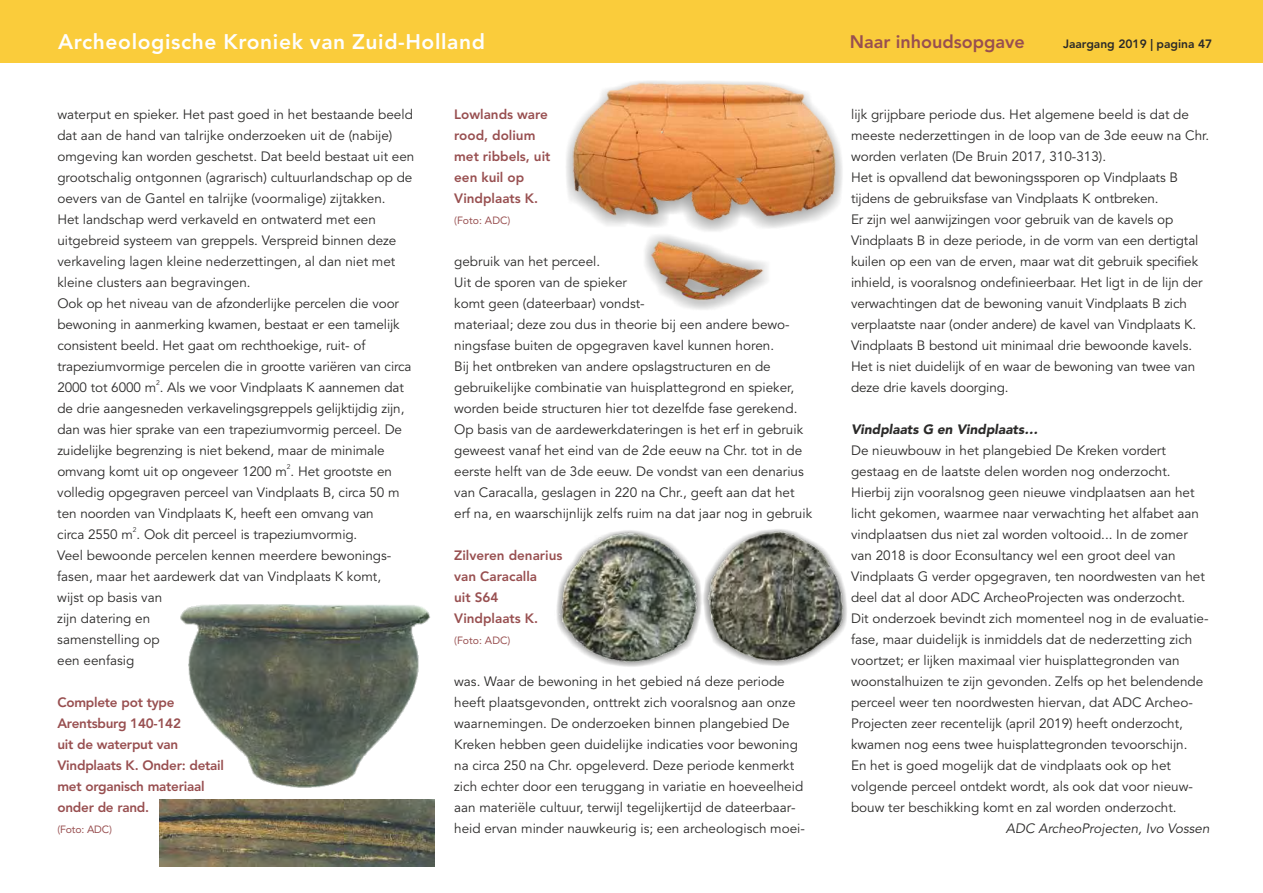
<style>
.page{position:relative;width:1263px;height:893px;background:#fff}
.page>*{position:absolute;margin:0;border:0;box-sizing:border-box;transform-origin:0 0}
.t1{font:800 21px "Avenir";letter-spacing:.03em;color:#fefefe}
.t2{font:800 18px "Avenir LT";color:#984f50}
.t3{font:13.5px/21px "Avenir LT";color:#2b2a29}
.t4{font:800 13.5px/21px "Avenir";letter-spacing:-.02em;color:#984f50}
.t5{font:800 13.5px/21px "Avenir";color:#984f50}
.t6{font:italic 13.5px "Avenir LT";color:#2b2a29}
.t7{font:italic 900 13.5px "Avenir LT Std";color:#2b2a29}
.t8{font:800 12px "Avenir";color:#2b2a29}
.t9{font:10.5px "Avenir";color:#984f50}
.t10{font:6.75px "Avenir LT";color:#2b2a29}
</style>
<div class="page">
<div style="left:0;top:0;width:1263px;height:62px;background:#facc3b"></div>
<img style="left:180px;top:604px;width:251px;height:184px">
<img style="left:159px;top:800px;width:275px;height:66px">
<div style="left:564px;top:80px;width:280px;height:234px;background:#939494;opacity:.98"></div>
<img style="left:572px;top:82px;width:264px;height:221px">
<div style="left:554px;top:523px;width:297px;height:147px;background:#727271;opacity:.98"></div>
<img style="left:559px;top:526px;width:289px;height:138px">
<h1 class="t1" style="left:58px;top:33px;width:429px">Archeologische Kroniek van Zuid-Holland</h1>
<p class="t8" style="left:1063px;top:39px;width:151px">Jaargang 2019 | pagina 47</p>
<h2 class="t2" style="left:850px;top:35px;width:176px">Naar inhoudsopgave</h2>
<p class="t3" style="left:57px;top:105px;width:359px">waterput en spieker. Het past goed in het bestaande beeld dat aan de hand van talrijke onderzoeken uit de (nabije) omgeving kan worden geschetst. Dat beeld bestaat uit een grootschalig ontgonnen (agrarisch) cultuurlandschap op de oevers van de Gantel en talrijke (voormalige) zijtakken.<br>Het landschap werd verkaveld en ontwaterd met een uitgebreid systeem van greppels. Verspreid binnen deze verkaveling lagen kleine nederzettingen, al dan niet met kleine clusters aan begravingen.<br>Ook op het niveau van de afzonderlijke percelen die voor bewoning in aanmerking kwamen, bestaat er een tamelijk consistent beeld. Het gaat om rechthoekige, ruit- of trapeziumvormige percelen die in grootte variëren van circa</p>
<p class="t10" style="left:156px;top:380px;width:5px">2</p>
<p class="t3" style="left:57px;top:378px;width:349px">2000 tot 6000 m . Als we voor Vindplaats K aannemen dat de drie aangesneden verkavelingsgreppels gelijktijdig zijn, dan was hier sprake van een trapeziumvormig perceel. De zuidelijke begrenzing is niet bekend, maar de minimale</p>
<p class="t10" style="left:287px;top:464px;width:5px">2</p>
<p class="t3" style="left:57px;top:462px;width:344px">omvang komt uit op ongeveer 1200 m . Het grootste en volledig opgegraven perceel van Vindplaats B, circa 50 m ten noorden van Vindplaats K, heeft een omvang van</p>
<p class="t10" style="left:133px;top:527px;width:5px">2</p>
<p class="t3" style="left:57px;top:525px;width:336px">circa 2550 m . Ook dit perceel is trapeziumvormig.<br>Veel bewoonde percelen kennen meerdere bewonings&shy;fasen, maar het aardewerk dat van Vindplaats K komt, wijst op basis van<br>zijn datering en<br>samenstelling op<br>een eenfasig</p>
<p class="t4" style="left:57px;top:693px;width:168px">Complete pot type<br>Arentsburg 140-142<br>uit de waterput van<br>Vindplaats K. Onder: detail met organisch materiaal onder de rand.</p>
<p class="t9" style="left:57px;top:825px;width:56px">(Foto: ADC)</p>
<p class="t5" style="left:454px;top:105px;width:98px">Lowlands ware rood, dolium met ribbels, uit een kuil op<br>Vindplaats K.</p>
<p class="t9" style="left:454px;top:216px;width:58px">(Foto: ADC)</p>
<p class="t3" style="left:454px;top:253px;width:359px">gebruik van het perceel.<br>Uit de sporen van de spieker<br>komt geen (dateerbaar) vondst-<br>materiaal; deze zou dus in theorie bij een andere bewo&shy;ningsfase buiten de opgegraven kavel kunnen horen.<br>Bij het ontbreken van andere opslagstructuren en de gebruikelijke combinatie van huisplattegrond en spieker, worden beide structuren hier tot dezelfde fase gerekend.<br>Op basis van de aardewerkdateringen is het erf in gebruik geweest vanaf het eind van de 2de eeuw na Chr. tot in de eerste helft van de 3de eeuw. De vondst van een denarius van Caracalla, geslagen in 220 na Chr., geeft aan dat het erf na, en waarschijnlijk zelfs ruim na dat jaar nog in gebruik</p>
<p class="t5" style="left:454px;top:546px;width:110px">Zilveren denarius van Caracalla<br>uit S64<br>Vindplaats K.</p>
<p class="t9" style="left:454px;top:636px;width:58px">(Foto: ADC)</p>
<p class="t3" style="left:454px;top:672px;width:352px">was. Waar de bewoning in het gebied ná deze periode heeft plaatsgevonden, onttrekt zich vooralsnog aan onze waarnemingen. De onderzoeken binnen plangebied De Kreken hebben geen duidelijke indicaties voor bewoning na circa 250 na Chr. opgeleverd. Deze periode kenmerkt zich echter door een teruggang in variatie en hoeveelheid aan materiële cultuur, terwijl tegelijkertijd de dateerbaar&shy;heid ervan minder nauwkeurig is; een archeologisch moei-</p>
<p class="t3" style="left:851px;top:105px;width:360px">lijk grijpbare periode dus. Het algemene beeld is dat de meeste nederzettingen in de loop van de 3de eeuw na Chr. worden verlaten (De Bruin 2017, 310-313).<br>Het is opvallend dat bewoningssporen op Vindplaats B tijdens de gebruiksfase van Vindplaats K ontbreken.<br>Er zijn wel aanwijzingen voor gebruik van de kavels op Vindplaats B in deze periode, in de vorm van een dertigtal kuilen op een van de erven, maar wat dit gebruik specifiek inhield, is vooralsnog ondefinieerbaar. Het ligt in de lijn der verwachtingen dat de bewoning vanuit Vindplaats B zich verplaatste naar (onder andere) de kavel van Vindplaats K.<br>Vindplaats B bestond uit minimaal drie bewoonde kavels.<br>Het is niet duidelijk of en waar de bewoning van twee van deze drie kavels doorging.</p>
<p class="t7" style="left:851px;top:423px;width:188px">Vindplaats G en Vindplaats…</p>
<p class="t3" style="left:851px;top:441px;width:359px">De nieuwbouw in het plangebied De Kreken vordert gestaag en de laatste delen worden nog onderzocht.<br>Hierbij zijn vooralsnog geen nieuwe vindplaatsen aan het licht gekomen, waarmee naar verwachting het alfabet aan vindplaatsen dus niet zal worden voltooid... In de zomer van 2018 is door Econsultancy wel een groot deel van Vindplaats G verder opgegraven, ten noordwesten van het deel dat al door ADC ArcheoProjecten was onderzocht.<br>Dit onderzoek bevindt zich momenteel nog in de evaluatie&shy;fase, maar duidelijk is inmiddels dat de nederzetting zich voortzet; er lijken maximaal vier huisplattegronden van woonstalhuizen te zijn gevonden. Zelfs op het belendende perceel weer ten noordwesten hiervan, dat ADC Archeo-Projecten zeer recentelijk (april 2019) heeft onderzocht, kwamen nog eens twee huisplattegronden tevoorschijn.<br>En het is goed mogelijk dat de vindplaats ook op het volgende perceel ontdekt wordt, als ook dat voor nieuw&shy;bouw ter beschikking komt en zal worden onderzocht.</p>
<p class="t6" style="left:1006px;top:823px;width:205px">ADC ArcheoProjecten, Ivo Vossen</p>
</div>
